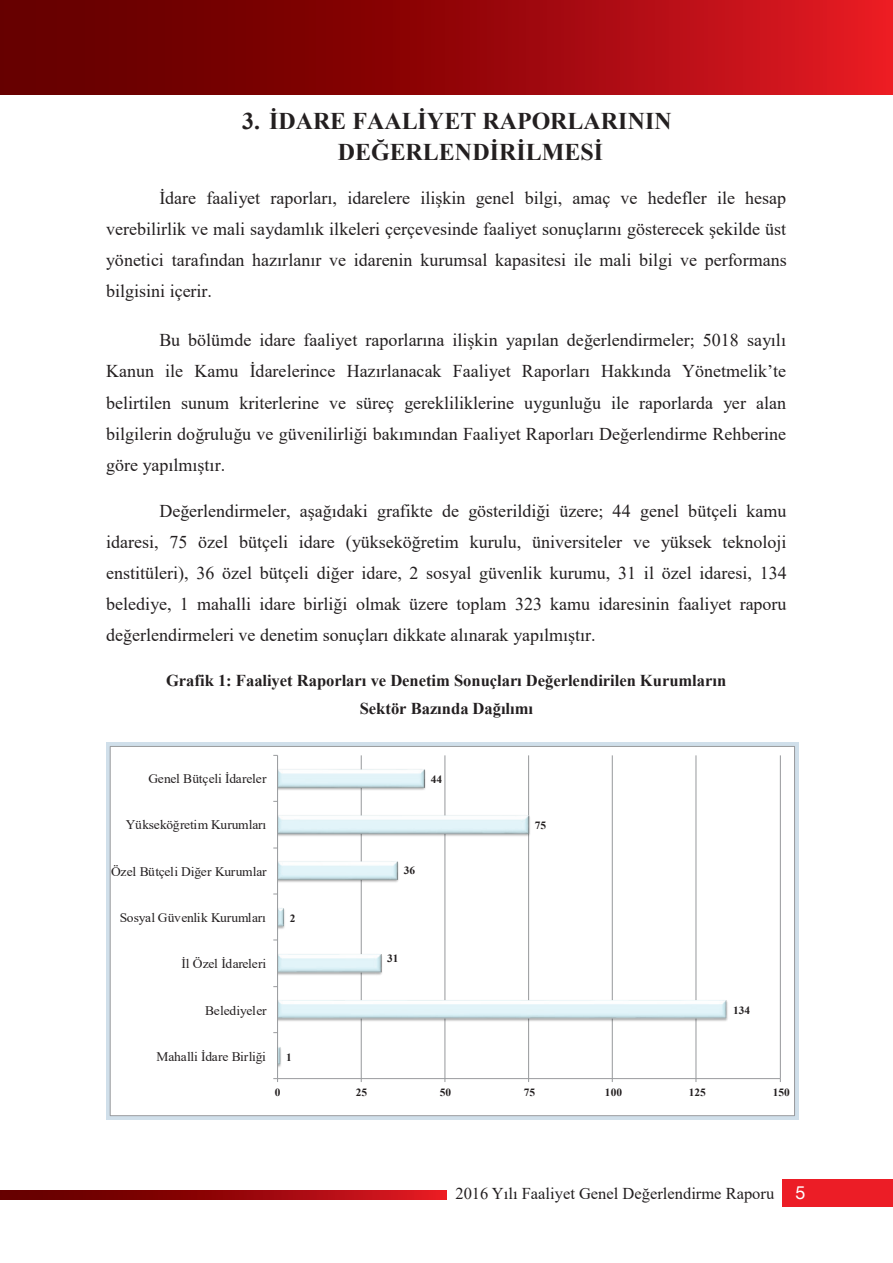
<style>
.page{position:relative;width:893px;height:1263px;background:#fff}
.page>*{position:absolute;margin:0;border:0;box-sizing:border-box;transform-origin:0 0}
.t1{font:700 24px/31.8px "Times New Roman";color:#231f20}
.t2{font:18px/31px "Times New Roman";color:#231f20;text-align:justify}
.t3{font:700 16.5px/28.5px "Times New Roman";color:#231f20;text-align:center}
.t4{font:16.5px "Times New Roman";color:#231f20}
.t5{font:13.05px "Times New Roman";letter-spacing:-.02em;color:#231f20}
.t6{font:700 10.95px "Times New Roman";color:#231f20}
.s1{font-family:"Helvetica Neue";font-size:18px;color:#fff}
</style>
<div class="page">
<svg style="left:106px;top:743px;width:692px;height:376px;background:#c8d4de"></svg>
<div style="left:110px;top:746px;width:684px;height:369px;background:#fff"></div>
<hr style="left:361px;top:755px;width:1px;height:323px;background:#989a9d">
<hr style="left:445px;top:755px;width:1px;height:323px;background:#989a9d">
<hr style="left:528px;top:755px;width:1px;height:323px;background:#989a9d">
<hr style="left:612px;top:755px;width:1px;height:323px;background:#989a9d">
<hr style="left:696px;top:755px;width:1px;height:323px;background:#989a9d">
<hr style="left:780px;top:755px;width:1px;height:323px;background:#989a9d">
<img style="left:278px;top:768px;width:450px;height:297px">
<hr style="left:278px;top:1078px;width:502px;height:1px;background:#989a9d">
<hr style="left:277px;top:755px;width:1px;height:323px;background:#989a9d">
<svg style="left:0;top:1191px;width:446px;height:8px;background:#98080b"></svg>
<div style="left:783px;top:1179px;width:110px;height:28px;background:#ec1d26"></div>
<svg style="left:0;top:0;width:893px;height:94px;background:#99080b"></svg>
<h1 class="t1" style="left:338px;top:104px;width:335px;text-indent:-96px">3. İDARE FAALİYET RAPORLARININ<br>DEĞERLENDİRİLMESİ</h1>
<p class="t2" style="left:106px;top:182px;width:682px;text-indent:53px">İdare faaliyet raporları, idarelere ilişkin genel bilgi, amaç ve hedefler ile hesap verebilirlik ve mali saydamlık ilkeleri çerçevesinde faaliyet sonuçlarını gösterecek şekilde üst yönetici tarafından hazırlanır ve idarenin kurumsal kapasitesi ile mali bilgi ve performans bilgisini içerir.</p>
<p class="t2" style="left:106px;top:324px;width:681px;text-indent:53px">Bu bölümde idare faaliyet raporlarına ilişkin yapılan değerlendirmeler; 5018 sayılı Kanun ile Kamu İdarelerince Hazırlanacak Faaliyet Raporları Hakkında Yönetmelik’te belirtilen sunum kriterlerine ve süreç gerekliliklerine uygunluğu ile raporlarda yer alan bilgilerin doğruluğu ve güvenilirliği bakımından Faaliyet Raporları Değerlendirme Rehberine göre yapılmıştır.</p>
<p class="t2" style="left:106px;top:495px;width:682px;text-indent:53px">Değerlendirmeler, aşağıdaki grafikte de gösterildiği üzere; 44 genel bütçeli kamu idaresi, 75 özel bütçeli idare (yükseköğretim kurulu, üniversiteler ve yüksek teknoloji enstitüleri), 36 özel bütçeli diğer idare, 2 sosyal güvenlik kurumu, 31 il özel idaresi, 134 belediye, 1 mahalli idare birliği olmak üzere toplam 323 kamu idaresinin faaliyet raporu değerlendirmeleri ve denetim sonuçları dikkate alınarak yapılmıştır.</p>
<p class="t3" style="left:166px;top:666px;width:562px">Grafik 1: Faaliyet Raporları ve Denetim Sonuçları Değerlendirilen Kurumların<br>Sektör Bazında Dağılımı</p>
<p class="t5" style="left:148px;top:769px;width:120px">Genel Bütçeli İdareler</p>
<p class="t6" style="left:431px;top:771px;width:13px">44</p>
<p class="t5" style="left:126px;top:815px;width:142px">Yükseköğretim Kurumları</p>
<p class="t6" style="left:535px;top:817px;width:13px">75</p>
<p class="t5" style="left:111px;top:862px;width:157px">Özel Bütçeli Diğer Kurumlar</p>
<p class="t6" style="left:404px;top:862px;width:13px">36</p>
<p class="t5" style="left:120px;top:908px;width:148px">Sosyal Güvenlik Kurumları</p>
<p class="t6" style="left:290px;top:910px;width:7px">2</p>
<p class="t5" style="left:182px;top:955px;width:86px">İl Özel İdareleri</p>
<p class="t6" style="left:387px;top:950px;width:13px">31</p>
<p class="t5" style="left:205px;top:1001px;width:63px">Belediyeler</p>
<p class="t6" style="left:733px;top:1003px;width:19px">134</p>
<p class="t5" style="left:157px;top:1047px;width:111px">Mahalli İdare Birliği</p>
<p class="t6" style="left:286px;top:1049px;width:7px">1</p>
<p class="t6" style="left:275px;top:1084px;width:7px">0</p>
<p class="t6" style="left:356px;top:1084px;width:13px">25</p>
<p class="t6" style="left:440px;top:1084px;width:13px">50</p>
<p class="t6" style="left:524px;top:1084px;width:13px">75</p>
<p class="t6" style="left:605px;top:1084px;width:19px">100</p>
<p class="t6" style="left:689px;top:1084px;width:19px">125</p>
<p class="t6" style="left:773px;top:1084px;width:19px">150</p>
<p class="t4" style="left:455px;top:1182px;width:352px">2016 Yılı Faaliyet Genel Değerlendirme Raporu <span class="s1">5</span></p>
</div>
